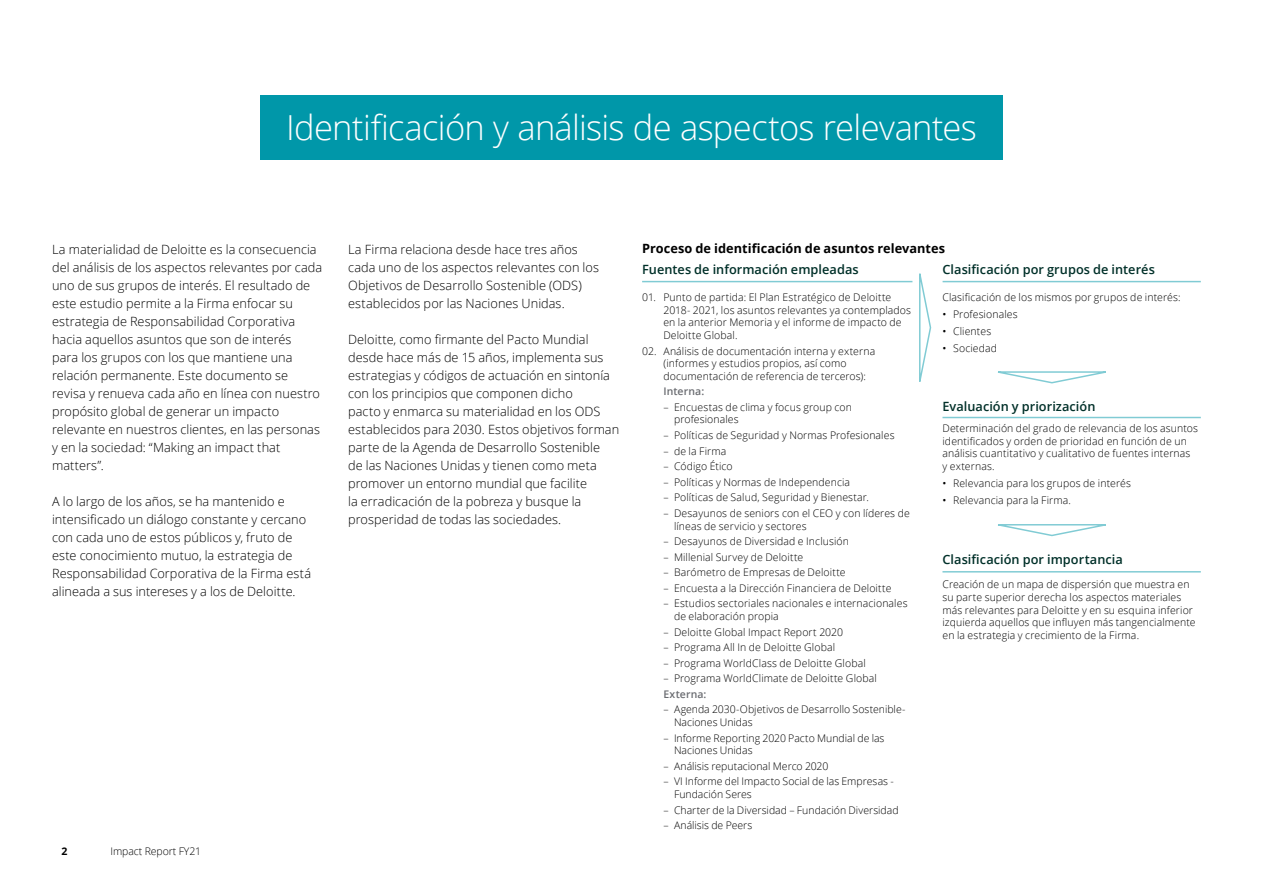
<style>
.page{position:relative;width:1263px;height:893px;background:#fff}
.page>*{position:absolute;margin:0;border:0;box-sizing:border-box;transform-origin:0 0}
.t1{font:300 34.5px "Open Sans";letter-spacing:-.02em;color:#fff}
.t2{font:300 12.75px/18px "Open Sans";letter-spacing:.005em;color:#000}
.t3{font:600 12.75px "Open Sans";letter-spacing:.005em;color:#003029}
.t4{font:700 12.75px "Open Sans";letter-spacing:.005em;color:#000}
.t5{font:300 10.5px/12.6px "Open Sans";letter-spacing:.01em;color:#000}
.t6{font:300 10.5px "Open Sans";letter-spacing:-.01em;color:#000}
.t7{font:600 10.5px "Open Sans";letter-spacing:.01em;color:#6a6c71}
.t8{font:700 10.5px "Open Sans";color:#000}
.s1{font-weight:400}
</style>
<div class="page">
<hr style="left:642px;top:281px;width:270px;height:1px;background:#0097a9">
<hr style="left:942px;top:281px;width:259px;height:1px;background:#0097a9">
<hr style="left:942px;top:417px;width:259px;height:1px;background:#0097a9">
<hr style="left:942px;top:571px;width:259px;height:2px;background:#0097a9">
<svg style="left:919px;top:273px;width:13px;height:109px"></svg>
<svg style="left:998px;top:371px;width:108px;height:13px"></svg>
<svg style="left:998px;top:524px;width:108px;height:13px"></svg>
<div style="left:260px;top:95px;width:743px;height:65px;background:#0097a9"></div>
<h1 class="t1" style="left:286px;top:104px;width:692px">Identificación y análisis de aspectos relevantes</h1>
<p class="t2" style="left:52px;top:240px;width:272px">La materialidad de Deloitte es la consecuencia del análisis de los aspectos relevantes por cada uno de sus grupos de interés. El resultado de este estudio permite a la Firma enfocar su estrategia de Responsabilidad Corporativa hacia aquellos asuntos que son de interés<br>para los grupos con los que mantiene una relación permanente. Este documento se revisa y renueva cada año en línea con nuestro propósito global de generar un impacto relevante en nuestros clientes, en las personas y en la sociedad: “Making an impact that matters”.</p>
<p class="t2" style="left:52px;top:492px;width:260px">A lo largo de los años, se ha mantenido e intensificado un diálogo constante y cercano con cada uno de estos públicos y, fruto de este conocimiento mutuo, la estrategia de Responsabilidad Corporativa de la Firma está alineada a sus intereses y a los de Deloitte.</p>
<p class="t8" style="left:62px;top:844px;width:7px">2</p>
<p class="t6" style="left:111px;top:844px;width:92px">Impact Report FY21</p>
<p class="t2" style="left:348px;top:240px;width:252px">La Firma relaciona desde hace tres años cada uno de los aspectos relevantes con los Objetivos de Desarrollo Sostenible (ODS) establecidos por las Naciones Unidas.</p>
<p class="t2" style="left:348px;top:330px;width:273px">Deloitte, como firmante del Pacto Mundial desde hace más de 15 años, implementa sus estrategias y códigos de actuación en sintonía con los principios que componen dicho<br>pacto y enmarca su materialidad en los ODS establecidos para 2030. Estos objetivos forman parte de la Agenda de Desarrollo Sostenible<br>de las Naciones Unidas y tienen como meta promover un entorno mundial que facilite<br>la erradicación de la pobreza y busque la prosperidad de todas las sociedades.</p>
<p class="t4" style="left:642px;top:239px;width:304px">Proceso de identificación de asuntos relevantes</p>
<p class="t3" style="left:642px;top:260px;width:218px">Fuentes de información empleadas</p>
<p class="t3" style="left:942px;top:260px;width:214px">Clasificación por grupos de interés</p>
<p class="t5" style="left:663px;top:291px;width:249px;text-indent:-21px">01. Punto de partida: El Plan Estratégico de Deloitte 2018- 2021, los asuntos relevantes ya contemplados en la anterior Memoria y el informe de impacto de Deloitte Global.</p>
<p class="t5" style="left:663px;top:344px;width:213px;text-indent:-21px">02. Análisis de documentación interna y externa (informes y estudios propios, así como documentación de referencia de terceros):</p>
<p class="t7" style="left:663px;top:384px;width:42px">Interna:</p>
<p class="t5" style="left:674px;top:400px;width:179px;text-indent:-11px">– Encuestas de clima y focus group con profesionales</p>
<p class="t5" style="left:663px;top:429px;width:233px">– Políticas de Seguridad y Normas Profesionales</p>
<p class="t5" style="left:663px;top:444px;width:65px">– de la Firma</p>
<p class="t5" style="left:663px;top:460px;width:71px">– Código Ético</p>
<p class="t5" style="left:663px;top:475px;width:188px">– Políticas y Normas de Independencia</p>
<p class="t5" style="left:663px;top:491px;width:207px">– Políticas de Salud, Seguridad y Bienestar.</p>
<p class="t5" style="left:674px;top:506px;width:237px;text-indent:-11px">– Desayunos de seniors con el CEO y con líderes de líneas de servicio y sectores</p>
<p class="t5" style="left:663px;top:535px;width:187px">– Desayunos de Diversidad e Inclusión</p>
<p class="t5" style="left:663px;top:550px;width:141px">– Millenial Survey de Deloitte</p>
<p class="t5" style="left:663px;top:566px;width:184px">– Barómetro de Empresas de Deloitte</p>
<p class="t5" style="left:663px;top:581px;width:230px">– Encuesta a la Dirección Financiera de Deloitte</p>
<p class="t5" style="left:674px;top:597px;width:235px;text-indent:-11px">– Estudios sectoriales nacionales e internacionales de elaboración propia</p>
<p class="t5" style="left:663px;top:625px;width:181px">– Deloitte Global Impact Report 2020</p>
<p class="t5" style="left:663px;top:641px;width:173px">– Programa All In de Deloitte Global</p>
<p class="t5" style="left:663px;top:656px;width:204px">– Programa WorldClass de Deloitte Global</p>
<p class="t5" style="left:663px;top:672px;width:215px">– Programa WorldClimate de Deloitte Global</p>
<p class="t7" style="left:663px;top:687px;width:45px">Externa:</p>
<p class="t5" style="left:674px;top:703px;width:233px;text-indent:-11px">– Agenda 2030-Objetivos de Desarrollo Sostenible-<br>Naciones Unidas</p>
<p class="t5" style="left:674px;top:731px;width:212px;text-indent:-11px">– Informe Reporting 2020 Pacto Mundial de las<br>Naciones Unidas</p>
<p class="t5" style="left:663px;top:759px;width:167px">– Análisis reputacional Merco 2020</p>
<p class="t5" style="left:674px;top:775px;width:221px;text-indent:-11px">– VI Informe del Impacto Social de las Empresas -<br>Fundación Seres</p>
<p class="t5" style="left:663px;top:803px;width:237px">– Charter de la Diversidad – Fundación Diversidad</p>
<p class="t5" style="left:663px;top:819px;width:91px">– Análisis de Peers</p>
<p class="t5" style="left:942px;top:291px;width:240px">Clasificación de los mismos por grupos de interés:</p>
<p class="t5" style="left:942px;top:307px;width:77px"><span class="s1">•</span> Profesionales</p>
<p class="t5" style="left:942px;top:324px;width:50px"><span class="s1">•</span> Clientes</p>
<p class="t5" style="left:942px;top:341px;width:56px"><span class="s1">•</span> Sociedad</p>
<p class="t3" style="left:942px;top:397px;width:154px">Evaluación y priorización</p>
<p class="t5" style="left:942px;top:422px;width:257px">Determinación del grado de relevancia de los asuntos identificados y orden de prioridad en función de un análisis cuantitativo y cualitativo de fuentes internas<br>y externas.</p>
<p class="t5" style="left:942px;top:476px;width:190px"><span class="s1">•</span> Relevancia para los grupos de interés</p>
<p class="t5" style="left:942px;top:493px;width:130px"><span class="s1">•</span> Relevancia para la Firma.</p>
<p class="t3" style="left:942px;top:551px;width:182px">Clasificación por importancia</p>
<p class="t5" style="left:942px;top:578px;width:255px">Creación de un mapa de dispersión que muestra en su parte superior derecha los aspectos materiales más relevantes para Deloitte y en su esquina inferior izquierda aquellos que influyen más tangencialmente en la estrategia y crecimiento de la Firma.</p>
</div>
